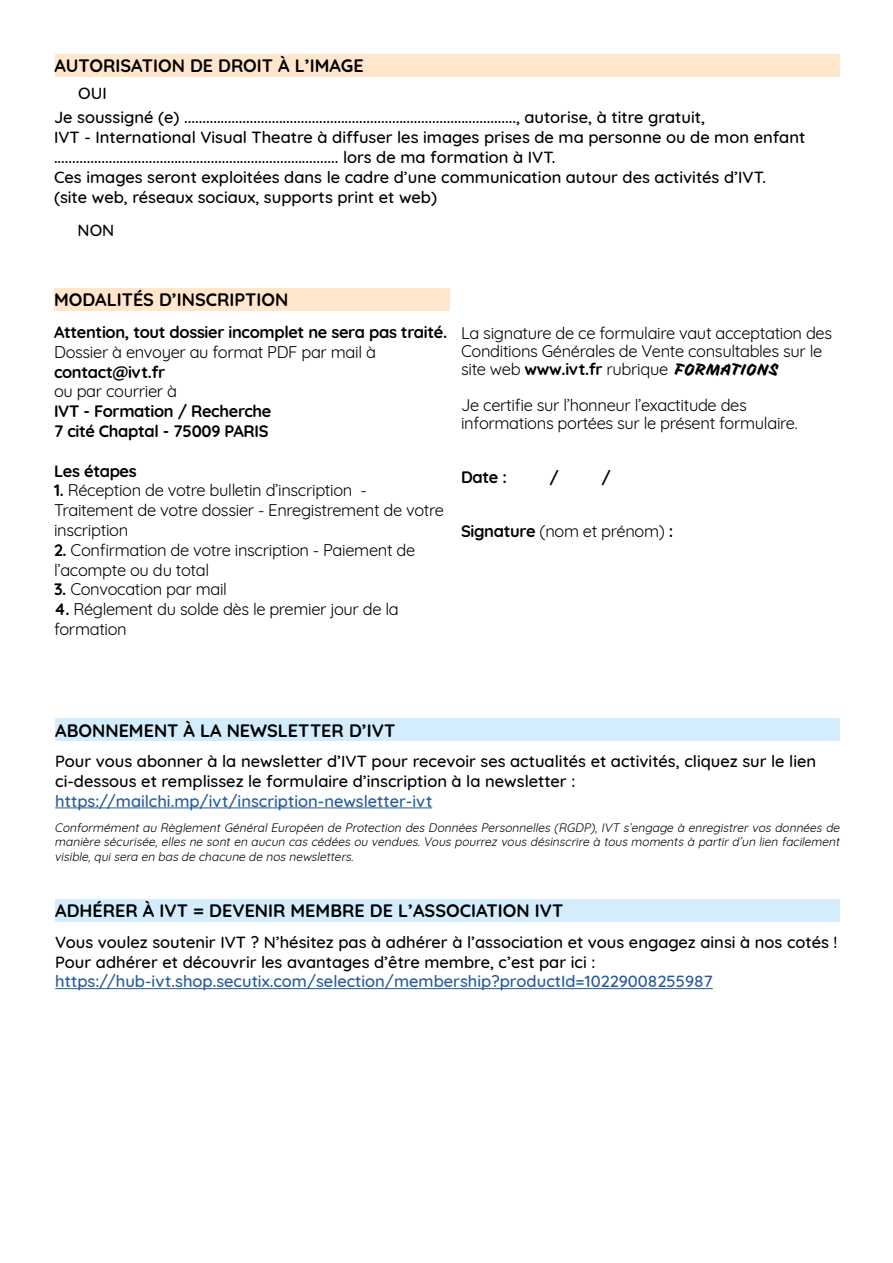
<style>
.page{position:relative;width:893px;height:1263px;background:#fff}
.page>*{position:absolute;margin:0;border:0;box-sizing:border-box;transform-origin:0 0}
.t1{font:700 18px "Quicksand";color:#000}
.t2{font:500 16.5px/19.8px "Quicksand";color:#000}
.t3{font:16.5px/19.8px "Quicksand";letter-spacing:-.02em;color:#000}
.t4{font:500 16.5px "Quicksand";color:#275b9b}
.t5{font:700 16.5px/19.8px "Quicksand";letter-spacing:-.02em;color:#000}
.t6{font:italic 12px/14.4px "Quicksand";color:#000;text-align:justify}
.s1{font-weight:700}
.s2{font-family:"Vampiro One";font-style:italic}
</style>
<div class="page">
<div style="left:55px;top:54px;width:785px;height:22px;background:#ffe6cc"></div>
<div style="left:54px;top:288px;width:395px;height:23px;background:#ffe6cc"></div>
<div style="left:55px;top:719px;width:785px;height:22px;background:#d4edfc"></div>
<div style="left:55px;top:899px;width:785px;height:23px;background:#d4edfc"></div>
<hr style="left:55px;top:807px;width:377px;height:1px;background:#275b9b">
<hr style="left:55px;top:988px;width:658px;height:1px;background:#275b9b">
<p class="t1" style="left:55px;top:51px;width:311px">AUTORISATION DE DROIT À L’IMAGE</p>
<p class="t2" style="left:78px;top:82px;width:30px">OUI</p>
<p class="t2" style="left:54px;top:106px;width:753px">Je soussigné (e) ..........................................................................................., autorise, à titre gratuit,<br>IVT - International Visual Theatre à diffuser les images prises de ma personne ou de mon enfant .............................................................................. lors de ma formation à IVT.<br>Ces images seront exploitées dans le cadre d’une communication autour des activités d’IVT.<br>(site web, réseaux sociaux, supports print et web)</p>
<p class="t2" style="left:78px;top:219px;width:38px">NON</p>
<p class="t1" style="left:54px;top:285px;width:236px">MODALITÉS D’INSCRIPTION</p>
<p class="t5" style="left:54px;top:321px;width:395px">Attention, tout dossier incomplet ne sera pas traité.</p>
<p class="t3" style="left:54px;top:340px;width:323px">Dossier à envoyer au format PDF par mail à</p>
<p class="t5" style="left:54px;top:360px;width:113px">contact@ivt.fr</p>
<p class="t3" style="left:54px;top:380px;width:125px">ou par courrier à</p>
<p class="t5" style="left:54px;top:400px;width:219px">IVT - Formation / Recherche<br>7 cité Chaptal - 75009 PARIS</p>
<p class="t5" style="left:54px;top:459px;width:84px">Les étapes</p>
<p class="t3" style="left:54px;top:479px;width:391px"><span class="s1">1.</span> Réception de votre bulletin d’inscription -<br>Traitement de votre dossier - Enregistrement de votre inscription</p>
<p class="t3" style="left:54px;top:538px;width:363px"><span class="s1">2.</span> Confirmation de votre inscription - Paiement de l’acompte ou du total</p>
<p class="t3" style="left:54px;top:578px;width:175px"><span class="s1">3.</span> Convocation par mail</p>
<p class="t3" style="left:54px;top:598px;width:346px"><span class="s1">4.</span> Réglement du solde dès le premier jour de la formation</p>
<p class="t3" style="left:461px;top:322px;width:373px;line-height:18px">La signature de ce formulaire vaut acceptation des<br>Conditions Générales de Vente consultables sur le site web <span class="s1">www.ivt.fr</span> rubrique <span class="s2">FORMATIONS</span></p>
<p class="t3" style="left:461px;top:394px;width:338px;line-height:18px">Je certifie sur l’honneur l’exactitude des informations portées sur le présent formulaire.</p>
<p class="t5" style="left:461px;top:465px;width:47px">Date :</p>
<p class="t5" style="left:549px;top:465px;width:11px">/</p>
<p class="t5" style="left:601px;top:465px;width:11px">/</p>
<p class="t3" style="left:461px;top:519px;width:214px"><span class="s1">Signature</span> (nom et prénom) <span class="s1">:</span></p>
<p class="t1" style="left:55px;top:715px;width:342px">ABONNEMENT À LA NEWSLETTER D’IVT</p>
<p class="t2" style="left:55px;top:750px;width:762px">Pour vous abonner à la newsletter d’IVT pour recevoir ses actualités et activités, cliquez sur le lien ci-dessous et remplissez le formulaire d’inscription à la newsletter :</p>
<p class="t4" style="left:55px;top:787px;width:379px">https://mailchi.mp/ivt/inscription-newsletter-ivt</p>
<p class="t6" style="left:55px;top:819px;width:789px">Conformément au Règlement Général Européen de Protection des Données Personnelles (RGDP), IVT s’engage à enregistrer vos données de manière sécurisée, elles ne sont en aucun cas cédées ou vendues. Vous pourrez vous désinscrire à tous moments à partir d’un lien facilement visible,quisera en bas de chacune de nos newsletters.</p>
<p class="t1" style="left:55px;top:896px;width:510px">ADHÉRER À IVT = DEVENIR MEMBRE DE L’ASSOCIATION IVT</p>
<p class="t2" style="left:55px;top:930px;width:784px">Vous voulez soutenir IVT ? N’hésitez pas à adhérer à l’association et vous engagez ainsi à nos cotés !<br>Pour adhérer et découvrir les avantages d’être membre, c’est par ici :</p>
<p class="t4" style="left:55px;top:968px;width:659px">https://hub-ivt.shop.secutix.com/selection/membership?productId=10229008255987</p>
</div>
